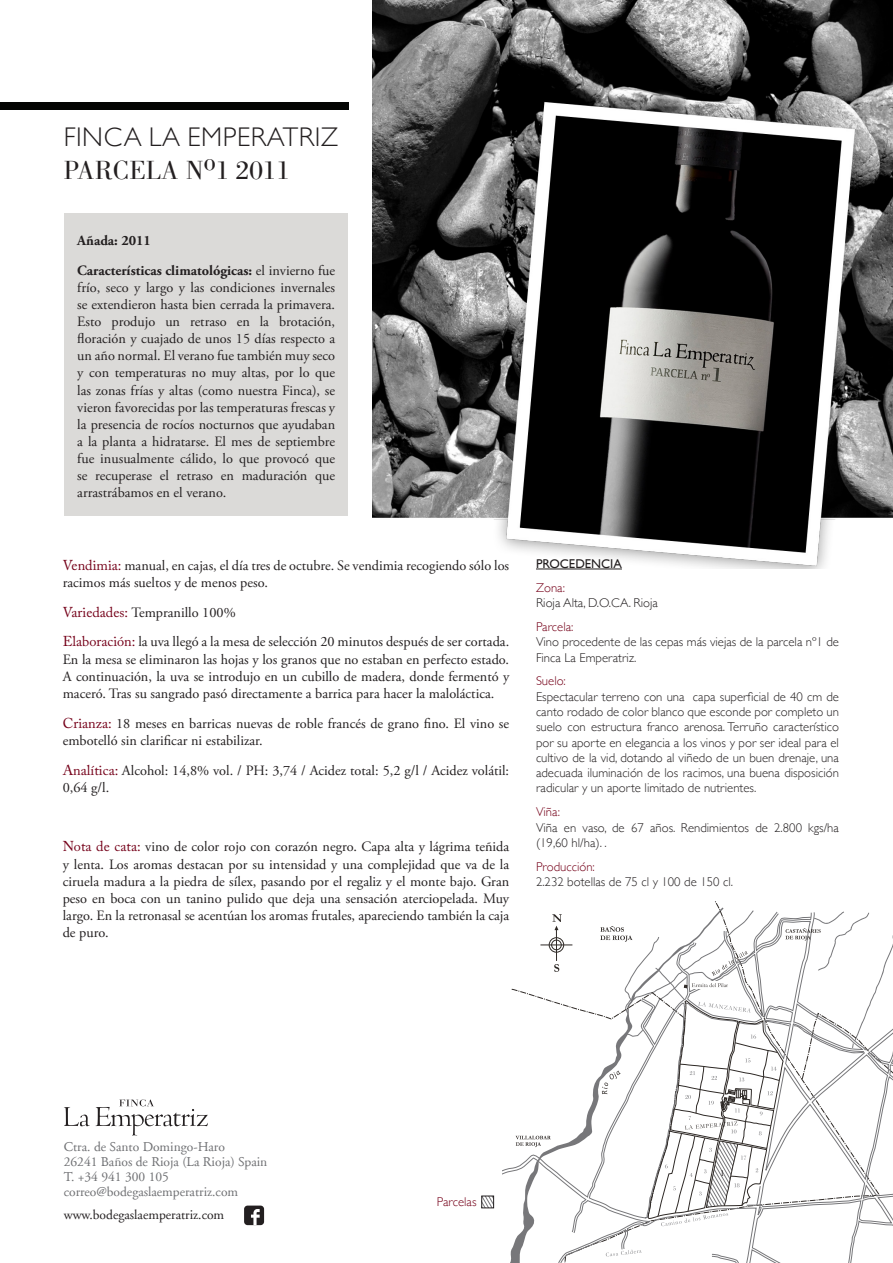
<style>
.page{position:relative;width:893px;height:1263px;background:#fff}
.page>*{position:absolute;margin:0;border:0;box-sizing:border-box;transform-origin:0 0}
.t1{font:300 27px "Gill Sans";letter-spacing:.02em;color:#231f20}
.t2{font:27px "Bodoni LT";color:#231f20}
.t3{font:14.25px/17.1px "Adobe Garamond Pro";color:#231f20}
.t4{font:700 14.25px/29.8px "Adobe Garamond Pro";color:#231f20}
.t5{font:13.5px/15px "Adobe Garamond LT";color:#6f7073}
.t6{font:13.5px "Adobe Garamond LT";color:#231f20}
.t7{font:300 12.75px/15.3px "Gill Sans";color:#231f20}
.t8{font:300 12.75px "Gill Sans";color:#750119}
.t9{font:12.75px "Gill Sans";color:#231f20}
.t10{font:9px "Adobe Garamond Pro";color:#231f20}
.s1{font-weight:400}
.s2{font-family:"Adobe Caslon Pro";color:#750119}
</style>
<div class="page">
<div style="left:0;top:102px;width:349px;height:7px;background:#040503"></div>
<svg style="left:64px;top:1099px;width:144px;height:36px"></svg>
<div style="left:244px;top:1205px;width:20px;height:20px;background:#231f20;border-radius:4px"></div>
<svg style="left:251px;top:1209px;width:9px;height:16px"></svg>
<hr style="left:536px;top:569px;width:86px;height:1px;background:#231f20">
<div style="left:65px;top:213px;width:283px;height:303px;background:#dbdad8"></div>
<img style="left:373px;top:0;width:520px;height:569px">
<svg style="left:502px;top:910px;width:391px;height:353px"></svg>
<svg style="left:484px;top:1198px;width:8px;height:8px"></svg>
<div style="left:482px;top:1196px;width:12px;height:12px;border:1px solid #231f20"></div>
<h1 class="t1" style="left:64px;top:116px;width:276px">FINCA LA EMPERATRIZ</h1>
<h1 class="t2" style="left:64px;top:155px;width:228px">PARCELA No1 2011</h1>
<p class="t4" style="left:77px;top:226px;width:259px">Añada: 2011<br>Características climatológicas: <span class="s1">el invierno fue</span></p>
<p class="t3" style="left:77px;top:279px;width:259px;text-align:justify">frío, seco y largo y las condiciones invernales se extendieron hasta bien cerrada la primavera.<br>Esto produjo un retraso en la brotación, floración y cuajado de unos 15 días respecto a un año normal. El verano fue también muy seco y con temperaturas no muy altas, por lo que las zonas frías y altas (como nuestra Finca), se vieron favorecidas por las temperaturas frescas y la presencia de rocíos nocturnos que ayudaban a la planta a hidratarse. El mes de septiembre fue inusualmente cálido, lo que provocó que se recuperase el retraso en maduración que arrastrábamos en el verano.</p>
<p class="t3" style="left:63px;top:557px;width:448px"><span class="s2">Vendimia:</span> manual, en cajas, el día tres de octubre. Se vendimia recogiendo sólo los racimos más sueltos y de menos peso.</p>
<p class="t3" style="left:63px;top:598px;width:448px;line-height:29.8px"><span class="s2">Variedades:</span> Tempranillo 100%<br><span class="s2">Elaboración:</span> la uva llegó a la mesa de selección 20 minutos después de ser cortada.</p>
<p class="t3" style="left:63px;top:651px;width:448px;text-align:justify">En la mesa se eliminaron las hojas y los granos que no estaban en perfecto estado.<br>A continuación, la uva se introdujo en un cubillo de madera, donde fermentó y maceró. Tras su sangrado pasó directamente a barrica para hacer la maloláctica.</p>
<p class="t3" style="left:63px;top:715px;width:448px"><span class="s2">Crianza:</span> 18 meses en barricas nuevas de roble francés de grano fino. El vino se embotelló sin clarificar ni estabilizar.</p>
<p class="t3" style="left:63px;top:762px;width:448px"><span class="s2">Analítica:</span> Alcohol: 14,8% vol. / PH: 3,74 / Acidez total: 5,2 g/l / Acidez volátil:<br>0,64 g/l.</p>
<p class="t3" style="left:63px;top:839px;width:448px;text-align:justify"><span class="s2">Nota de cata:</span> vino de color rojo con corazón negro. Capa alta y lágrima teñida y lenta. Los aromas destacan por su intensidad y una complejidad que va de la ciruela madura a la piedra de sílex, pasando por el regaliz y el monte bajo. Gran peso en boca con un tanino pulido que deja una sensación aterciopelada. Muy largo. En la retronasal se acentúan los aromas frutales, apareciendo también la caja de puro.</p>
<p class="t9" style="left:536px;top:556px;width:87px">PROCEDENCIA</p>
<p class="t8" style="left:536px;top:578px;width:30px">Zona:</p>
<p class="t7" style="left:536px;top:595px;width:123px">Rioja Alta, D.O.CA. Rioja</p>
<p class="t8" style="left:536px;top:617px;width:39px">Parcela:</p>
<p class="t7" style="left:536px;top:634px;width:304px">Vino procedente de las cepas más viejas de la parcela nº1 de<br>Finca La Emperatriz.</p>
<p class="t8" style="left:536px;top:671px;width:31px">Suelo:</p>
<p class="t7" style="left:536px;top:688px;width:304px;text-align:justify">Espectacular terreno con una capa superficial de 40 cm de canto rodado de color blanco que esconde por completo un suelo con estructura franco arenosa. Terruño característico por su aporte en elegancia a los vinos y por ser ideal para el cultivo de la vid, dotando al viñedo de un buen drenaje, una adecuada iluminación de los racimos, una buena disposición radicular y un aporte limitado de nutrientes.</p>
<p class="t8" style="left:536px;top:802px;width:25px">Viña:</p>
<p class="t7" style="left:536px;top:819px;width:304px">Viña en vaso, de 67 años. Rendimientos de 2.800 kgs/ha (19,60 hl/ha). .</p>
<p class="t8" style="left:536px;top:856px;width:60px">Producción:</p>
<p class="t7" style="left:536px;top:873px;width:199px">2.232 botellas de 75 cl y 100 de 150 cl.</p>
<p class="t5" style="left:64px;top:1139px;width:205px">Ctra. de Santo Domingo-Haro<br>26241 Baños de Rioja (La Rioja) Spain<br>T. +34 941 300 105 correo@bodegaslaemperatriz.com</p>
<p class="t6" style="left:64px;top:1208px;width:162px">www.bodegaslaemperatriz.com</p>
<p class="t8" style="left:437px;top:1192px;width:41px">Parcelas</p>
<p class="t10" style="left:720px;top:1168px;width:6px">1</p>
</div>
